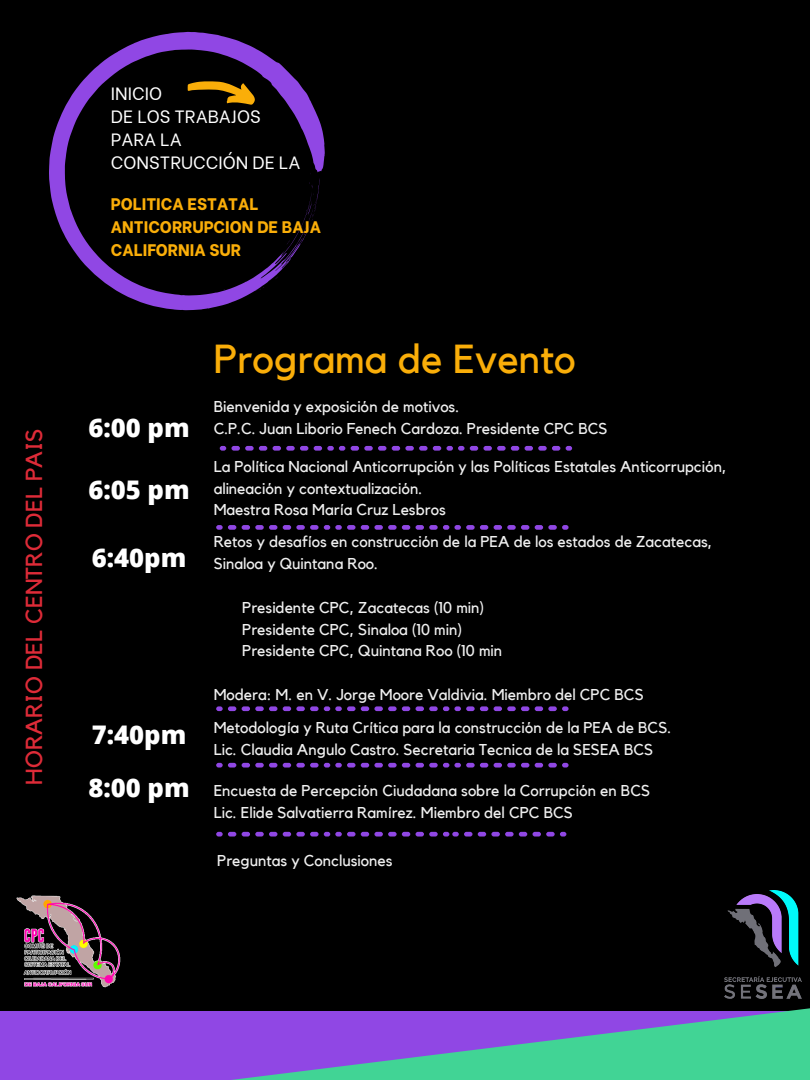
<style>
.page{position:relative;width:810px;height:1080px;background:#000}
.page>*{position:absolute;margin:0;border:0;box-sizing:border-box;transform-origin:0 0}
.t1{font:40.38px "Kollektif";color:#faae09}
.t2{font:800 25.69px "Open Sans";color:#fff}
.t3{font:23.12px "Kollektif";color:#de2b38}
.t4{font:17.75px/23.1px "Be Vietnam";color:#fff}
.t5{font:800 16.69px/22.9px "Be Vietnam";color:#faae09}
.t6{font:15.69px/21.8px "Kollektif";color:#efefef}
</style>
<div class="page">
<img style="left:16px;top:895px;width:105px;height:93px">
<svg style="left:49px;top:32px;width:276px;height:278px"></svg>
<svg style="left:188px;top:81px;width:67px;height:24px"></svg>
<svg style="left:216px;top:832px;width:350px;height:5px"></svg>
<svg style="left:216px;top:525px;width:353px;height:5px"></svg>
<svg style="left:216px;top:706px;width:353px;height:5px"></svg>
<svg style="left:220px;top:446px;width:125px;height:5px"></svg>
<svg style="left:566px;top:446px;width:6px;height:5px"></svg>
<svg style="left:351px;top:446px;width:209px;height:5px"></svg>
<svg style="left:216px;top:763px;width:353px;height:5px"></svg>
<svg style="left:0;top:1008px;width:810px;height:72px;background:#6d76be"></svg>
<img style="left:724px;top:890px;width:78px;height:109px">
<h3 class="t3" style="left:23px;top:785px;width:358px;rotate:-90deg">HORARIO DEL CENTRO DEL PAIS</h3>
<p class="t4" style="left:111px;top:80px;width:191px">INICIO<br>DE LOS TRABAJOS<br>PARA LA<br>CONSTRUCCIÓN DE LA</p>
<p class="t5" style="left:111px;top:191px;width:212px">POLITICA ESTATAL<br>ANTICORRUPCION DE BAJA<br>CALIFORNIA SUR</p>
<h2 class="t2" style="left:88px;top:410px;width:103px">6:00 pm</h2>
<h2 class="t2" style="left:88px;top:471px;width:103px">6:05 pm</h2>
<h2 class="t2" style="left:92px;top:540px;width:96px">6:40pm</h2>
<h2 class="t2" style="left:92px;top:717px;width:96px">7:40pm</h2>
<h2 class="t2" style="left:88px;top:769px;width:103px">8:00 pm</h2>
<h1 class="t1" style="left:214px;top:340px;width:363px">Programa de Evento</h1>
<p class="t6" style="left:214px;top:396px;width:395px">Bienvenida y exposición de motivos.<br>C.P.C. Juan Liborio Fenech Cardoza. Presidente CPC BCS</p>
<p class="t6" style="left:214px;top:456px;width:515px">La Política Nacional Anticorrupción y las Políticas Estatales Anticorrupción, alineación y contextualización.<br>Maestra Rosa María Cruz Lesbros</p>
<p class="t6" style="left:214px;top:532px;width:500px">Retos y desafíos en construcción de la PEA de los estados de Zacatecas,<br>Sinaloa y Quintana Roo.</p>
<p class="t6" style="left:242px;top:597px;width:261px">Presidente CPC, Zacatecas (10 min)<br>Presidente CPC, Sinaloa (10 min)<br>Presidente CPC, Quintana Roo (10 min</p>
<p class="t6" style="left:214px;top:684px;width:432px">Modera: M. en V. Jorge Moore Valdivia. Miembro del CPC BCS</p>
<p class="t6" style="left:214px;top:717px;width:459px">Metodología y Ruta Crítica para la construcción de la PEA de BCS.<br>Lic. Claudia Angulo Castro. Secretaria Tecnica de la SESEA BCS</p>
<p class="t6" style="left:214px;top:780px;width:438px">Encuesta de Percepción Ciudadana sobre la Corrupción en BCS<br>Lic. Elide Salvatierra Ramírez. Miembro del CPC BCS</p>
<p class="t6" style="left:217px;top:851px;width:177px">Preguntas y Conclusiones</p>
</div>
